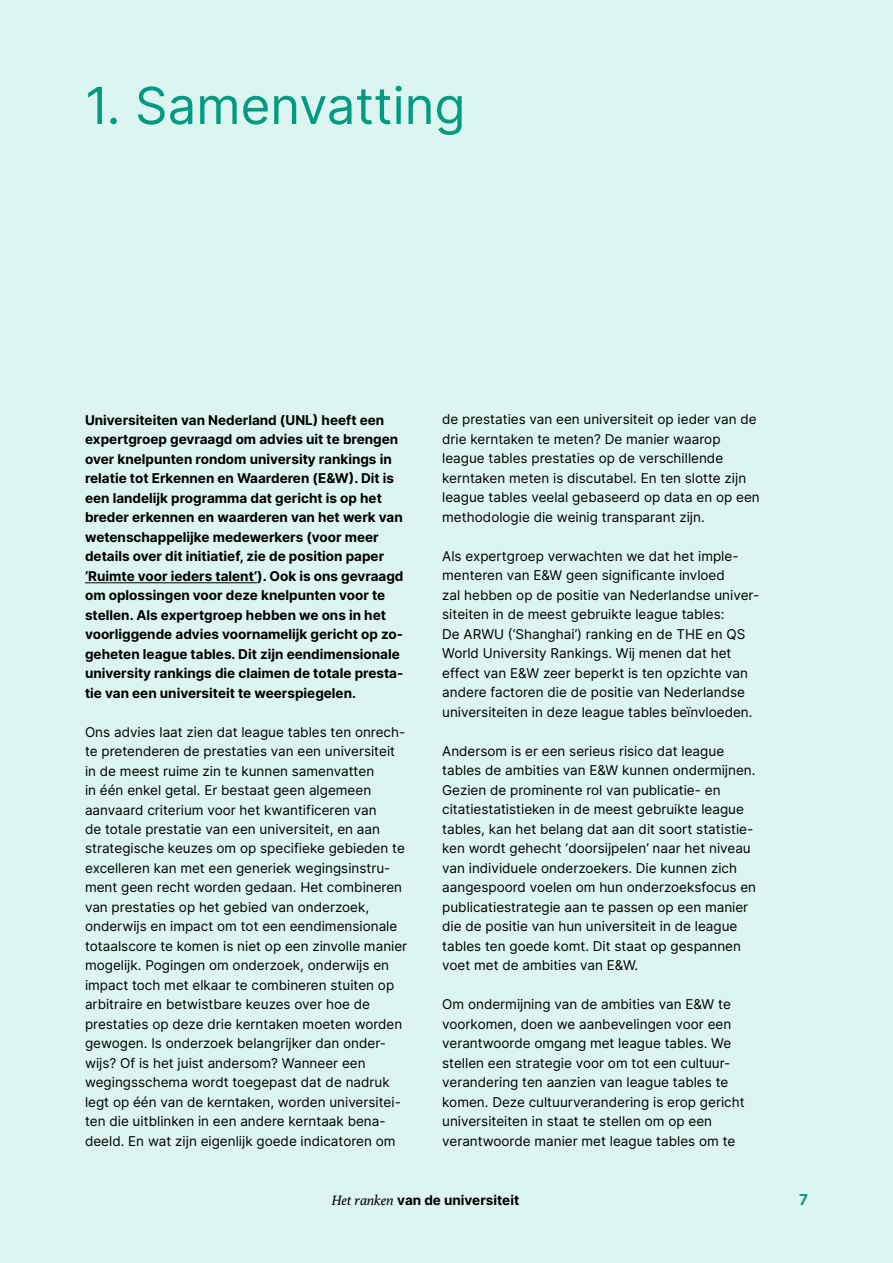
<style>
.page{position:relative;width:893px;height:1263px;background:#dcf5f0}
.page>*{position:absolute;margin:0;border:0;box-sizing:border-box;transform-origin:0 0}
.t1{font:51px "Inter";color:#009b82}
.t2{font:700 15px "Inter";color:#009b82}
.t3{font:13.5px/19.5px "Inter";color:#000}
.t4{font:700 13.5px/19.5px "Inter";color:#000}
.s1{font-family:"Poly";font-weight:400;font-style:italic}
</style>
<div class="page">
<hr style="left:85px;top:582px;width:172px;height:1px;background:#000">
<h1 class="t1" style="left:85px;top:68px;width:382px">1. Samenvatting</h1>
<p class="t4" style="left:85px;top:410px;width:320px">Universiteiten van Nederland (UNL) heeft een expertgroep gevraagd om advies uit te brengen over knelpunten rondom university rankings in relatie tot Erkennen en Waarderen (E&amp;W). Dit is een landelijk programma dat gericht is op het breder erkennen en waarderen van het werk van wetenschappelijke medewerkers (voor meer details over dit initiatief, zie de position paper ‘Ruimte voor ieders talent’). Ook is ons gevraagd om oplossingen voor deze knelpunten voor te stellen. Als expertgroep hebben we ons in het voorliggende advies voornamelijk gericht op zo&shy;geheten league tables. Dit zijn eendimensionale university rankings die claimen de totale presta&shy;tie van een universiteit te weerspiegelen.</p>
<p class="t3" style="left:85px;top:721px;width:324px">Ons advies laat zien dat league tables ten onrech&shy;te pretenderen de prestaties van een universiteit in de meest ruime zin te kunnen samenvatten<br>in één enkel getal. Er bestaat geen algemeen aanvaard criterium voor het kwantificeren van<br>de totale prestatie van een universiteit, en aan strategische keuzes om op specifieke gebieden te excelleren kan met een generiek wegingsinstru&shy;ment geen recht worden gedaan. Het combineren van prestaties op het gebied van onderzoek, onderwijs en impact om tot een eendimensionale totaalscore te komen is niet op een zinvolle manier mogelijk. Pogingen om onderzoek, onderwijs en impact toch met elkaar te combineren stuiten op arbitraire en betwistbare keuzes over hoe de prestaties op deze drie kerntaken moeten worden gewogen. Is onderzoek belangrijker dan onder&shy;wijs? Of is het juist andersom? Wanneer een wegingsschema wordt toegepast dat de nadruk legt op één van de kerntaken, worden universitei&shy;ten die uitblinken in een andere kerntaak bena&shy;deeld. En wat zijn eigenlijk goede indicatoren om</p>
<p class="t3" style="left:442px;top:409px;width:319px">de prestaties van een universiteit op ieder van de drie kerntaken te meten? De manier waarop league tables prestaties op de verschillende kerntaken meten is discutabel. En ten slotte zijn league tables veelal gebaseerd op data en op een methodologie die weinig transparant zijn.</p>
<p class="t3" style="left:442px;top:546px;width:318px">Als expertgroep verwachten we dat het imple&shy;menteren van E&amp;W geen significante invloed<br>zal hebben op de positie van Nederlandse univer&shy;siteiten in de meest gebruikte league tables:<br>De ARWU (‘Shanghai’) ranking en de THE en QS World University Rankings. Wij menen dat het effect van E&amp;W zeer beperkt is ten opzichte van andere factoren die de positie van Nederlandse universiteiten in deze league tables beïnvloeden.</p>
<p class="t3" style="left:442px;top:741px;width:315px">Andersom is er een serieus risico dat league tables de ambities van E&amp;W kunnen ondermijnen.<br>Gezien de prominente rol van publicatie- en citatiestatistieken in de meest gebruikte league tables, kan het belang dat aan dit soort statistie&shy;ken wordt gehecht ‘doorsijpelen’ naar het niveau van individuele onderzoekers. Die kunnen zich aangespoord voelen om hun onderzoeksfocus en publicatiestrategie aan te passen op een manier die de positie van hun universiteit in de league tables ten goede komt. Dit staat op gespannen voet met de ambities van E&amp;W.</p>
<p class="t3" style="left:442px;top:994px;width:304px">Om ondermijning van de ambities van E&amp;W te voorkomen, doen we aanbevelingen voor een verantwoorde omgang met league tables. We stellen een strategie voor om tot een cultuur&shy;verandering ten aanzien van league tables te komen. Deze cultuurverandering is erop gericht universiteiten in staat te stellen om op een verantwoorde manier met league tables om te</p>
<p class="t4" style="left:331px;top:1189px;width:189px"><span class="s1">Het ranken</span> van de universiteit</p>
<p class="t2" style="left:799px;top:1188px;width:10px">7</p>
</div>
